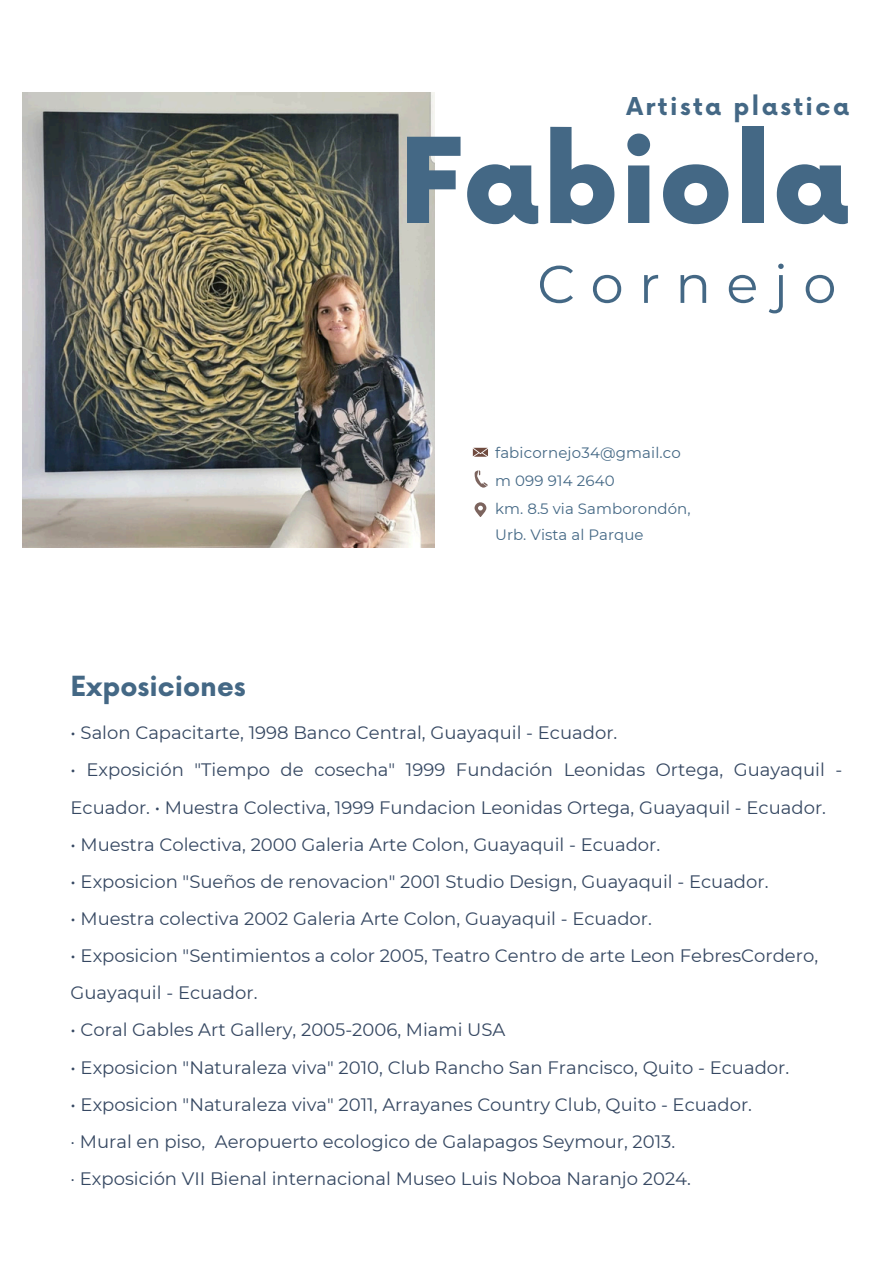
<style>
.page{position:relative;width:894px;height:1264px;background:#fff}
.page>*{position:absolute;margin:0;border:0;box-sizing:border-box;transform-origin:0 0}
.t1{font:900 114.9px "Now";letter-spacing:.015em;color:#446885}
.t2{font:52.8px "Montserrat";letter-spacing:.29em;color:#446885}
.t3{font:700 27px "Now";color:#446885}
.t4{font:700 24px "Now";letter-spacing:.105em;color:#446885}
.t5{font:18px/37.2px "Montserrat";color:#364862}
.t6{font:15px/28.2px "Montserrat";letter-spacing:.005em;color:#446885}
</style>
<div class="page">
<img style="left:22px;top:92px;width:412px;height:456px">
<svg style="left:472px;top:448px;width:16px;height:9px"></svg>
<svg style="left:474px;top:502px;width:12px;height:15px"></svg>
<svg style="left:474px;top:470px;width:13px;height:18px"></svg>
<h2 class="t4" style="left:626px;top:93px;width:224px">Artista plastica</h2>
<h2 class="t1" style="left:398px;top:119px;width:453px">Fabiola</h2>
<h2 class="t2" style="left:537px;top:252px;width:300px">Cornejo</h2>
<h1 class="t3" style="left:71px;top:671px;width:176px">Exposiciones</h1>
<p class="t6" style="left:495px;top:438px;width:187px">fabicornejo34@gmail.co m 099 914 2640</p>
<p class="t6" style="left:495px;top:494px;width:197px">km. 8.5 via Samborondón,</p>
<p class="t6" style="left:495px;top:520px;width:150px">Urb. Vista al Parque</p>
<p class="t5" style="left:71px;top:714px;width:548px">• Salon Capacitarte, 1998 Banco Central, Guayaquil - Ecuador.</p>
<p class="t5" style="left:71px;top:751px;width:773px">• Exposición "Tiempo de cosecha" 1999 Fundación Leonidas Ortega, Guayaquil -<br>Ecuador. • Muestra Colectiva, 1999 Fundacion Leonidas Ortega, Guayaquil - Ecuador.</p>
<p class="t5" style="left:71px;top:825px;width:591px">• Muestra Colectiva, 2000 Galeria Arte Colon, Guayaquil - Ecuador.</p>
<p class="t5" style="left:71px;top:862px;width:699px">• Exposicion "Sueños de renovacion" 2001 Studio Design, Guayaquil - Ecuador.</p>
<p class="t5" style="left:71px;top:899px;width:582px">• Muestra colectiva 2002 Galeria Arte Colon, Guayaquil - Ecuador.</p>
<p class="t5" style="left:71px;top:937px;width:748px">• Exposicion "Sentimientos a color 2005, Teatro Centro de arte Leon FebresCordero,<br>Guayaquil - Ecuador.</p>
<p class="t5" style="left:71px;top:1011px;width:436px">• Coral Gables Art Gallery, 2005-2006, Miami USA</p>
<p class="t5" style="left:71px;top:1048px;width:720px">• Exposicion "Naturaleza viva" 2010, Club Rancho San Francisco, Quito - Ecuador.</p>
<p class="t5" style="left:71px;top:1085px;width:682px">• Exposicion "Naturaleza viva" 2011, Arrayanes Country Club, Quito - Ecuador. · Mural en piso, Aeropuerto ecologico de Galapagos Seymour, 2013.<br>· Exposición VII Bienal internacional Museo Luis Noboa Naranjo 2024.</p>
</div>
